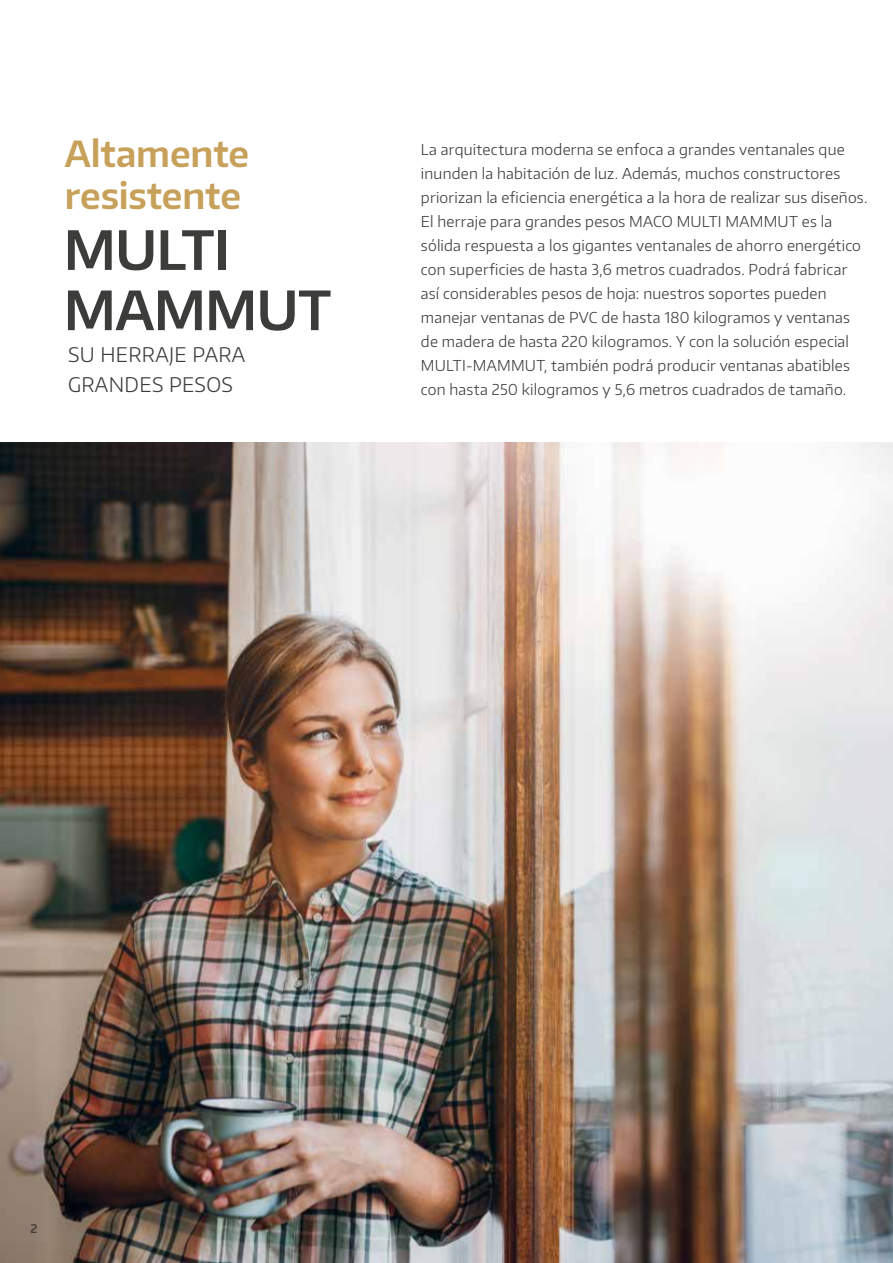
<style>
.page{position:relative;width:893px;height:1263px;background:#fff}
.page>*{position:absolute;margin:0;border:0;box-sizing:border-box;transform-origin:0 0}
.t1{font:600 53.55px/60.3px "Encode Sans Normal";letter-spacing:-.01em;color:#3c3c3b}
.t2{font:600 36px/42px "Encode Sans Normal";letter-spacing:-.005em;color:#c7a05a}
.t3{font:300 20.1px/30.2px "Encode Sans Normal";letter-spacing:.02em;color:#3c3c3b}
.t4{font:300 15px/24px "Encode Sans Normal";letter-spacing:.015em;color:#3c3c3b}
.t5{font:600 12px "Encode Sans Normal";color:#000}
</style>
<div class="page">
<img style="left:0;top:442px;width:893px;height:821px">
<h2 class="t2" style="left:65px;top:131px;width:186px">Altamente resistente</h2>
<h1 class="t1" style="left:64px;top:218px;width:269px">MULTI<br>MAMMUT</h1>
<h3 class="t3" style="left:68px;top:339px;width:179px">SU HERRAJE PARA<br>GRANDES PESOS</h3>
<p class="t4" style="left:421px;top:137px;width:448px">La arquitectura moderna se enfoca a grandes ventanales que inunden la habitación de luz. Además, muchos constructores priorizan la eficiencia energética a la hora de realizar sus diseños.<br>El herraje para grandes pesos MACO MULTI MAMMUT es la sólida respuesta a los gigantes ventanales de ahorro energético con superficies de hasta 3,6 metros cuadrados. Podrá fabricar así considerables pesos de hoja: nuestros soportes pueden manejar ventanas de PVC de hasta 180 kilogramos y ventanas de madera de hasta 220 kilogramos. Y con la solución especial MULTI-MAMMUT, también podrá producir ventanas abatibles con hasta 250 kilogramos y 5,6 metros cuadrados de tamaño.</p>
<p class="t5" style="left:30px;top:1220px;width:9px">2</p>
</div>
